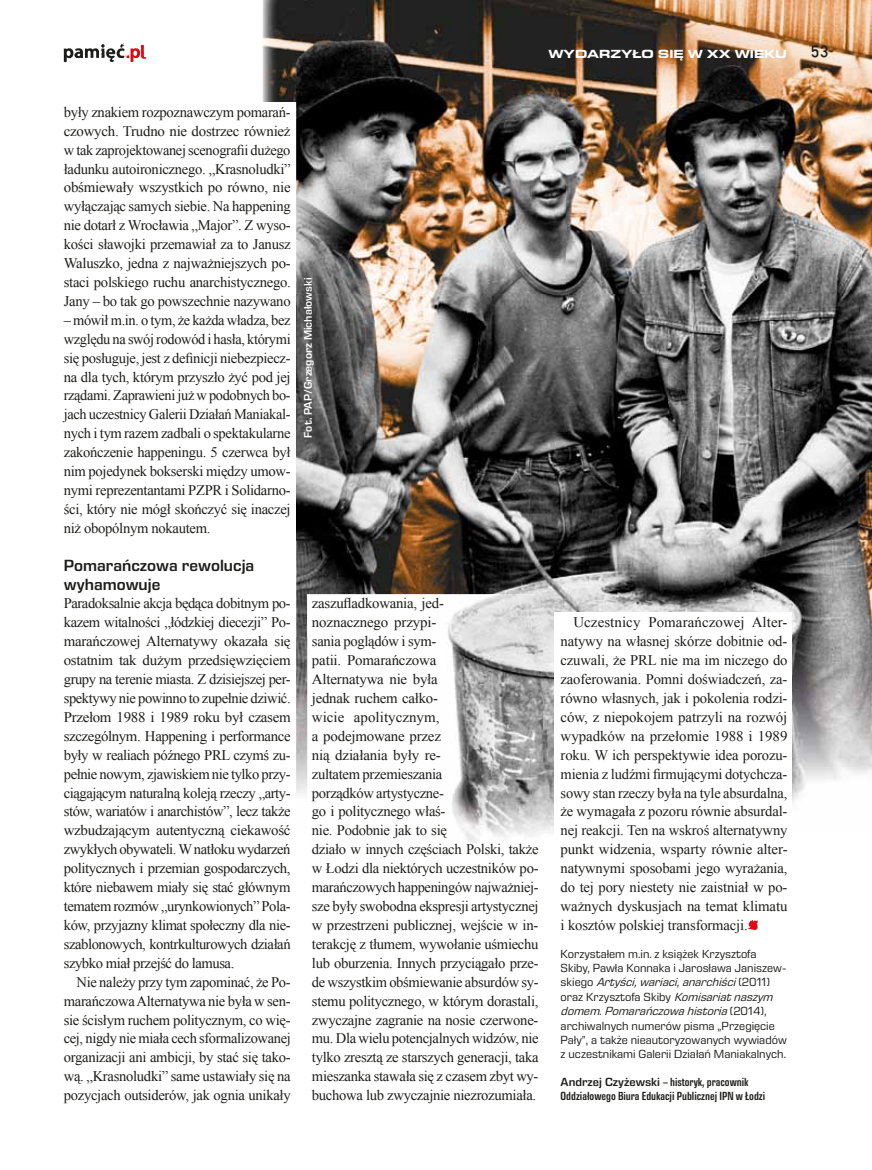
<style>
.page{position:relative;width:872px;height:1170px;background:#fff}
.page>*{position:absolute;margin:0;border:0;box-sizing:border-box;transform-origin:0 0}
.t1{font:600 16.5px/18.9px "Eurostile Next LT Pro";color:#1d1d1b}
.t2{font:14.7px/18.9px "Times New Roman";letter-spacing:-.02em;color:#1d1d1b;text-align:justify}
.t3{font:12px/14.4px "Eurostile Next LT Pro";color:#1d1d1b}
.t4{font:600 condensed 12px/14.4px "Eurostile Next LT Pro";color:#1d1d1b}
.t5{font:700 expanded 12px "Eurostile Next LT Pro";color:#fff}
.t6{font:12px "Copystruct Normal";color:#1d1d1b}
.t7{font:600 11.25px "Eurostile Next LT Pro";color:#fff}
.s1{font-style:italic}
.s2{font-stretch:normal}
</style>
<div class="page">
<img style="left:262px;top:0;width:610px;height:294px">
<img style="left:296px;top:294px;width:576px;height:343px">
<div style="left:59px;top:102px;width:237px;height:1005px;background:#fff"></div>
<img style="left:296px;top:637px;width:11px;height:156px">
<img style="left:543px;top:637px;width:329px;height:195px">
<img style="left:307px;top:594px;width:236px;height:249px">
<div style="left:554px;top:612px;width:238px;height:501px;background:#fff"></div>
<svg style="left:64px;top:43px;width:82px;height:19px"></svg>
<svg style="left:747px;top:920px;width:10px;height:9px"></svg>
<p class="t5" style="left:548px;top:47px;width:240px">WYDARZYŁO SIĘ W XX WIEKU</p>
<p class="t6" style="left:812px;top:44px;width:19px">53</p>
<p class="t2" style="left:64px;top:102px;width:228px">były znakiem rozpoznawczym pomarań&shy;czowych. Trudno nie dostrzec również w tak zaprojektowanej scenografii dużego ładunku autoironicznego. „Krasnoludki” obśmiewały wszystkich po równo, nie wyłączając samych siebie. Na happening nie dotarł z Wrocławia „Major”. Z wyso&shy;kości sławojki przemawiał za to Janusz Waluszko, jedna z najważniejszych po&shy;staci polskiego ruchu anarchistycznego.<br>Jany – bo tak go powszechnie nazywano</p>
<p class="t2" style="left:64px;top:310px;width:228px">– mówił m.in. o tym, że każda władza, bez względu na swój rodowód i hasła, którymi się posługuje, jest z definicji niebezpiecz&shy;na dla tych, którym przyszło żyć pod jej rządami. Zaprawieni już w podobnych bo&shy;jach uczestnicy Galerii Działań Maniakal&shy;nych i tym razem zadbali o spektakularne zakończenie happeningu. 5 czerwca był nim pojedynek bokserski między umow&shy;nymi reprezentantami PZPR i Solidarno&shy;ści, który nie mógł skończyć się inaczej niż obopólnym nokautem.</p>
<p class="t1" style="left:64px;top:555px;width:192px">Pomarańczowa rewolucja wyhamowuje</p>
<p class="t2" style="left:64px;top:594px;width:228px">Paradoksalnie akcja będąca dobitnym po&shy;kazem witalności „łódzkiej diecezji” Po&shy;marańczowej Alternatywy okazała się ostatnim tak dużym przedsięwzięciem grupy na terenie miasta. Z dzisiejszej per&shy;spektywy nie powinno to zupełnie dziwić.<br>Przełom 1988 i 1989 roku był czasem szczególnym. Happening i performance były w realiach późnego PRL czymś zu&shy;pełnie nowym, zjawiskiem nie tylko przy&shy;ciągającym naturalną koleją rzeczy „arty&shy;stów, wariatów i anarchistów”, lecz także wzbudzającym autentyczną ciekawość zwykłych obywateli. W natłoku wydarzeń politycznych i przemian gospodarczych, które niebawem miały się stać głównym tematem rozmów „urynkowionych” Pola&shy;ków, przyjazny klimat społeczny dla nie&shy;szablonowych, kontrkulturowych działań szybko miał przejść do lamusa.</p>
<p class="t2" style="left:64px;top:972px;width:228px;text-indent:13px">Nie należy przy tym zapominać, że Po&shy;marańczowa Alternatywa nie była w sen&shy;sie ścisłym ruchem politycznym, co wię&shy;cej, nigdy nie miała cech sformalizowanej organizacji ani ambicji, by stać się tako&shy;wą. „Krasnoludki” same ustawiały się na pozycjach outsiderów, jak ognia unikały</p>
<p class="t7" style="left:302px;top:437px;width:161px;rotate:-90deg">Fot. PAP/Grzegorz Michałowski</p>
<p class="t2" style="left:312px;top:594px;width:228px;text-align:left">zaszufladkowania, jed-<br>noznacznego przypi-<br>sania poglądów i sym-<br>patii. Pomarańczowa<br>Alternatywa nie była<br>jednak ruchem całko-<br>wicie apolitycznym,<br>a podejmowane przez<br>nią działania były re-<br>zultatem przemieszania<br>porządków artystyczne-<br>go i politycznego właś-<br>nie. Podobnie jak to się<br>działo w innych częściach Polski, także w Łodzi dla niektórych uczestników po&shy;marańczowych happeningów najważniej&shy;sze były swobodna ekspresji artystycznej w przestrzeni publicznej, wejście w in&shy;terakcję z tłumem, wywołanie uśmiechu lub oburzenia. Innych przyciągało prze&shy;de wszystkim obśmiewanie absurdów sy&shy;stemu politycznego, w którym dorastali, zwyczajne zagranie na nosie czerwone&shy;mu. Dla wielu potencjalnych widzów, nie tylko zresztą ze starszych generacji, taka mieszanka stawała się z czasem zbyt wy&shy;buchowa lub zwyczajnie niezrozumiała.</p>
<p class="t2" style="left:560px;top:612px;width:228px;text-indent:13px">Uczestnicy Pomarańczowej Alter&shy;natywy na własnej skórze dobitnie od&shy;czuwali, że PRL nie ma im niczego do zaoferowania. Pomni doświadczeń, za&shy;równo własnych, jak i pokolenia rodzi&shy;ców, z niepokojem patrzyli na rozwój wypadków na przełomie 1988 i 1989 roku. W ich perspektywie idea porozu&shy;mienia z ludźmi firmującymi dotychcza&shy;sowy stan rzeczy była na tyle absurdalna, że wymagała z pozoru równie absurdal&shy;nej reakcji. Ten na wskroś alternatywny punkt widzenia, wsparty równie alter&shy;natywnymi sposobami jego wyrażania, do tej pory niestety nie zaistniał w po&shy;ważnych dyskusjach na temat klimatu i kosztów polskiej transformacji.</p>
<p class="t3" style="left:560px;top:946px;width:228px">Korzystałem m.in. z książek Krzysztofa Skiby, Pawła Konnaka i Jarosława Janiszew&shy;s k i e g o <span class="s1">Artyści,wariaci,anarchiści</span>( 2 0 1 1 ) oraz Krzysztofa Skiby <span class="s1">Komisariatnaszym domem.Pomarańczowahistoria</span>( 2 0 1 4 ) , archiwalnych numerów pisma „Przegięcie Pały”, a także nieautoryzowanych wywiadów z uczestnikami Galerii Działań Maniakalnych.</p>
<p class="t4" style="left:560px;top:1074px;width:206px"><span class="s2">Andrzej Czyżewski</span> – historyk, pracownik<br>Oddziałowego Biura Edukacji Publicznej IPN w Łodzi</p>
</div>
